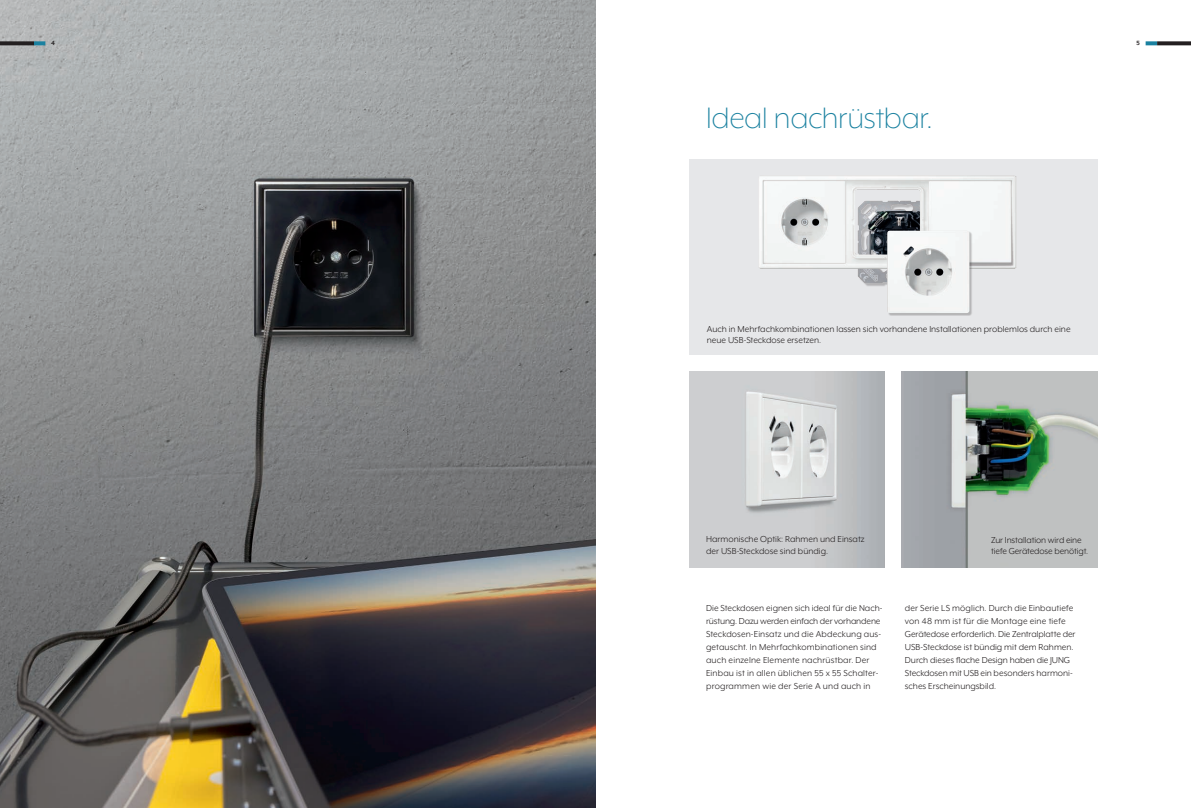
<style>
.page{position:relative;width:1191px;height:808px;background:#fff}
.page>*{position:absolute;margin:0;border:0;box-sizing:border-box;transform-origin:0 0}
.t1{font:300 34px "Mr Eaves XL Mod OT";letter-spacing:-.01em;color:#1a81a0}
.t2{font:10px/13px "Mr Eaves XL Mod OT";color:#231f20}
.t3{font:700 7px "Mr Eaves XL Mod OT";color:#231f20}
</style>
<div class="page">
<div style="left:689px;top:159px;width:408px;height:195px;background:#e6e7e9"></div>
<img style="left:689px;top:371px;width:195px;height:183px">
<img style="left:0;top:0;width:595px;height:808px">
<img style="left:858px;top:270px;width:29px;height:16px">
<img style="left:759px;top:175px;width:258px;height:95px">
<div style="left:888px;top:231px;width:84px;height:85px;background:#231f20;opacity:.26"></div>
<img style="left:887px;top:231px;width:82px;height:82px">
<img style="left:901px;top:371px;width:196px;height:196px">
<svg style="left:1145px;top:41px;width:12px;height:4px"></svg>
<svg style="left:34px;top:41px;width:11px;height:4px"></svg>
<svg style="left:1157px;top:41px;width:34px;height:4px"></svg>
<svg style="left:0;top:41px;width:34px;height:4px"></svg>
<p class="t3" style="left:51px;top:40px;width:5px">4</p>
<p class="t3" style="left:1136px;top:40px;width:5px">5</p>
<h1 class="t1" style="left:706px;top:101px;width:228px">Ideal nachrüstbar.</h1>
<p class="t2" style="left:707px;top:323px;width:365px;line-height:11.5px">Auch in Mehrfachkombinationen lassen sich vorhandene Installationen problemlos durch eine neue USB-Steckdose ersetzen.</p>
<p class="t2" style="left:706px;top:534px;width:160px;line-height:11.5px">Harmonische Optik: Rahmen und Einsatz der USB-Steckdose sind bündig.</p>
<p class="t2" style="left:991px;top:534px;width:99px;line-height:11.5px">Zur Installation wird eine tiefe Gerätedose benötigt.</p>
<p class="t2" style="left:706px;top:602px;width:178px">Die Steckdosen eignen sich ideal für die Nach&shy;rüstung. Dazu werden einfach der vorhandene Steckdosen-Einsatz und die Abdeckung aus&shy;getauscht. In Mehrfachkombinationen sind auch einzelne Elemente nachrüstbar. Der Einbau ist in allen üblichen 55 x 55 Schalter&shy;programmen wie der Serie A und auch in</p>
<p class="t2" style="left:905px;top:602px;width:172px">der Serie LS möglich. Durch die Einbautiefe von 48 mm ist für die Montage eine tiefe Gerätedose erforderlich. Die Zentralplatte der USB-Steckdose ist bündig mit dem Rahmen.<br>Durch dieses flache Design haben die JUNG Steckdosen mit USB ein besonders harmoni&shy;sches Erscheinungsbild.</p>
</div>
